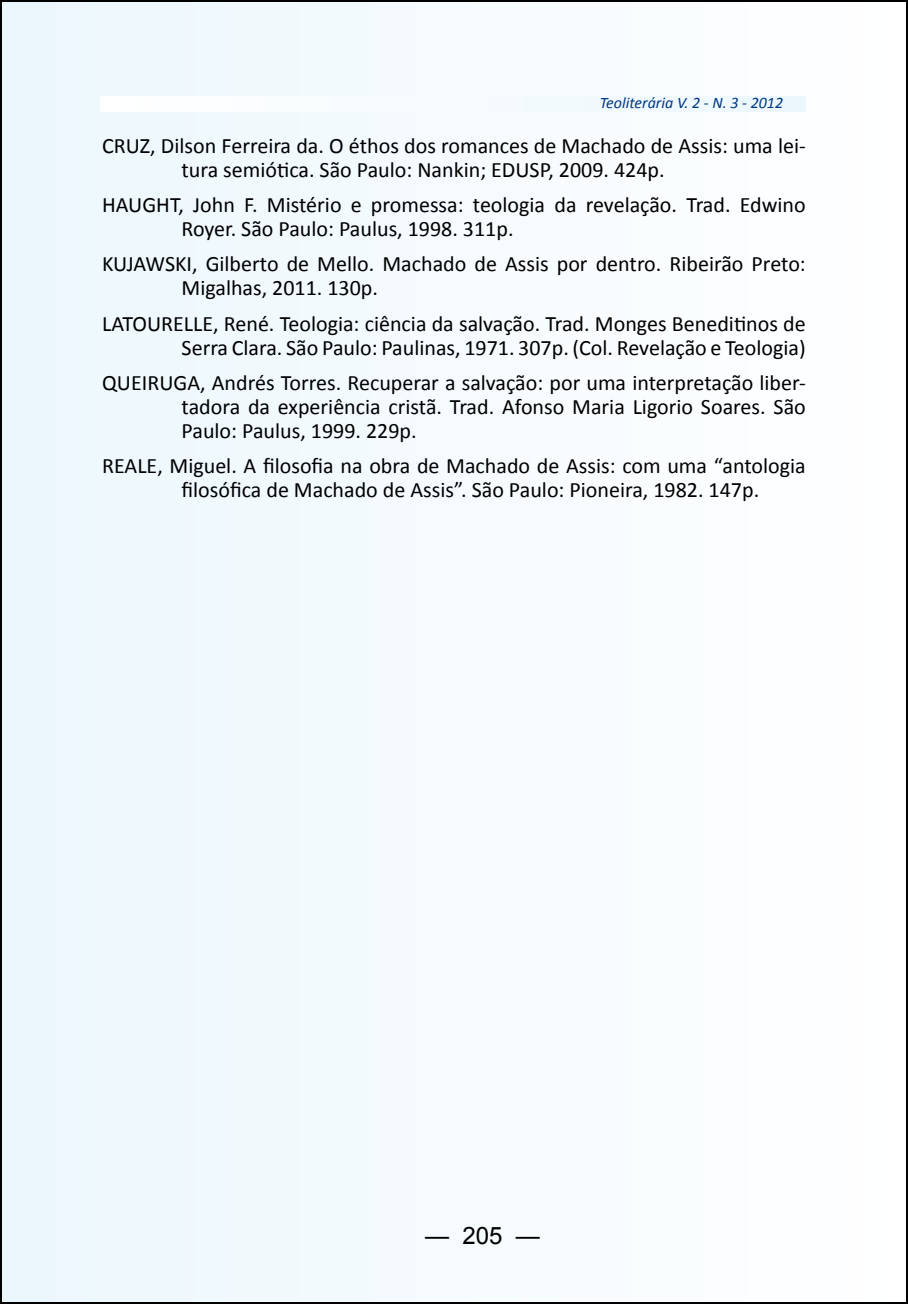
<style>
.page{position:relative;width:908px;height:1304px;background:#fff}
.page>*{position:absolute;margin:0;border:0;box-sizing:border-box;transform-origin:0 0}
.t1{font:24px "Arial";color:#000}
.t2{font:22px/24px "Calibri";color:#000}
.t3{font:italic 16px "Calibri";color:#003882}
</style>
<div class="page">
<div style="left:1px;top:1px;width:905px;height:1302px;background:#f5fbfe"></div>
<p class="t3" style="left:599px;top:93px;width:185px">Teoliterária V. 2 - N. 3 - 2012</p>
<p class="t2" style="left:181px;top:132px;width:625px;text-indent:-79px">CRUZ, Dilson Ferreira da. O éthos dos romances de Machado de Assis: uma lei&shy;tura semiótica. São Paulo: Nankin; EDUSP, 2009. 424p.</p>
<p class="t2" style="left:181px;top:192px;width:625px;text-indent:-79px">HAUGHT, John F. Mistério e promessa: teologia da revelação. Trad. Edwino<br>Royer. São Paulo: Paulus, 1998. 311p.</p>
<p class="t2" style="left:181px;top:251px;width:625px;text-indent:-79px">KUJAWSKI, Gilberto de Mello. Machado de Assis por dentro. Ribeirão Preto:<br>Migalhas, 2011. 130p.</p>
<p class="t2" style="left:102px;top:310px;width:704px;text-align:right">LATOURELLE, René. Teologia: ciência da salvação. Trad. Monges Beneditinos de<br>Serra Clara. São Paulo: Paulinas, 1971. 307p. (Col. Revelação e Teologia)</p>
<p class="t2" style="left:181px;top:370px;width:625px;text-align:justify;text-indent:-79px">QUEIRUGA, Andrés Torres. Recuperar a salvação: por uma interpretação liber&shy;tadora da experiência cristã. Trad. Afonso Maria Ligorio Soares. São Paulo: Paulus, 1999. 229p.</p>
<p class="t2" style="left:181px;top:453px;width:625px;text-indent:-79px">REALE, Miguel. A filosofia na obra de Machado de Assis: com uma “antologia filosófica de Machado de Assis”. São Paulo: Pioneira, 1982. 147p.</p>
<p class="t1" style="left:425px;top:1219px;width:116px">— 205 —</p>
</div>
